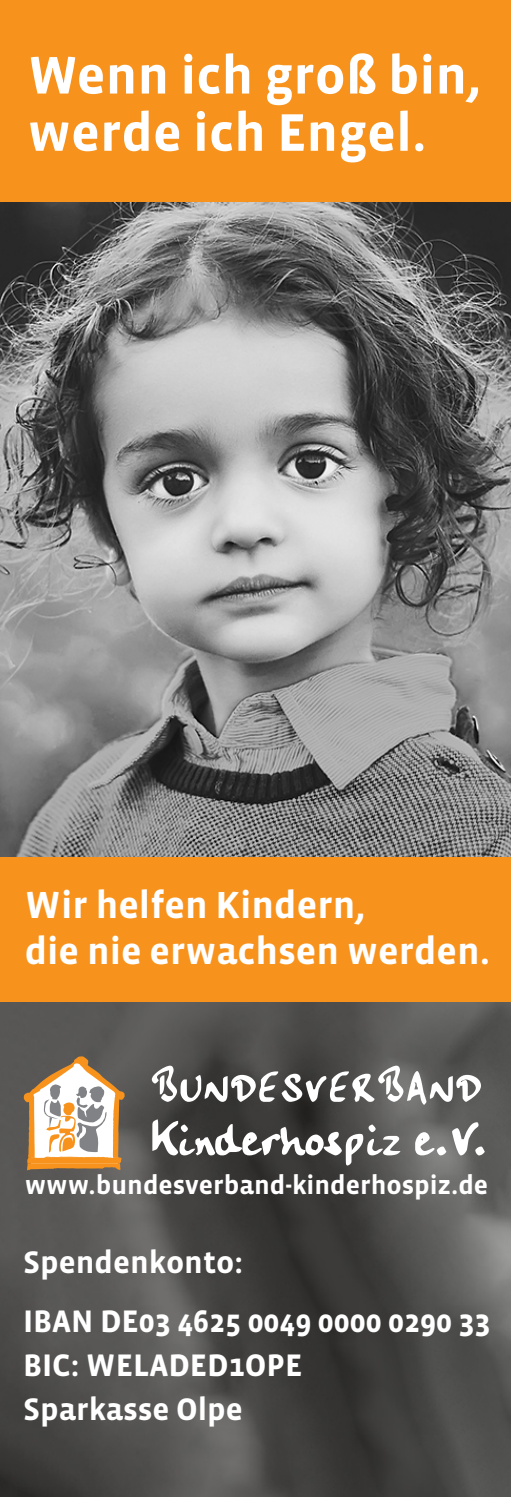
<style>
.page{position:relative;width:511px;height:1497px;background:#fff}
.page>*{position:absolute;margin:0;border:0;box-sizing:border-box;transform-origin:0 0}
.t1{font:700 54px "Vista Sans";color:#fff}
.t2{font:700 38.4px "Vista Sans";color:#fff}
.t3{font:700 32px "Vista Sans";color:#fff}
.t4{font:700 26.8px "Vista Sans";color:#fff}
</style>
<div class="page">
<img style="left:0;top:202px;width:510px;height:655px">
<div style="left:0;top:0;width:510px;height:202px;background:#f7931d"></div>
<img style="left:0;top:1001px;width:510px;height:496px">
<div style="left:0;top:857px;width:510px;height:144px;background:#f7931d"></div>
<svg style="left:23px;top:1056px;width:102px;height:114px"></svg>
<svg style="left:152px;top:1065px;width:328px;height:40px"></svg>
<svg style="left:152px;top:1119px;width:248px;height:46px"></svg>
<svg style="left:415px;top:1122px;width:69px;height:33px"></svg>
<p class="t1" style="left:28px;top:48px;width:455px">Wenn ich groß bin,</p>
<p class="t1" style="left:28px;top:105px;width:400px">werde ich Engel.</p>
<p class="t2" style="left:25px;top:885px;width:342px">Wir helfen Kindern,</p>
<p class="t2" style="left:25px;top:931px;width:466px">die nie erwachsen werden.</p>
<p class="t4" style="left:25px;top:1171px;width:464px">www.bundesverband-kinderhospiz.de</p>
<p class="t3" style="left:23px;top:1246px;width:221px">Spendenkonto:</p>
<p class="t3" style="left:23px;top:1305px;width:468px">IBAN DE03 4625 0049 0000 0290 33</p>
<p class="t3" style="left:23px;top:1349px;width:280px">BIC: WELADED1OPE</p>
<p class="t3" style="left:23px;top:1393px;width:221px">Sparkasse Olpe</p>
</div>
